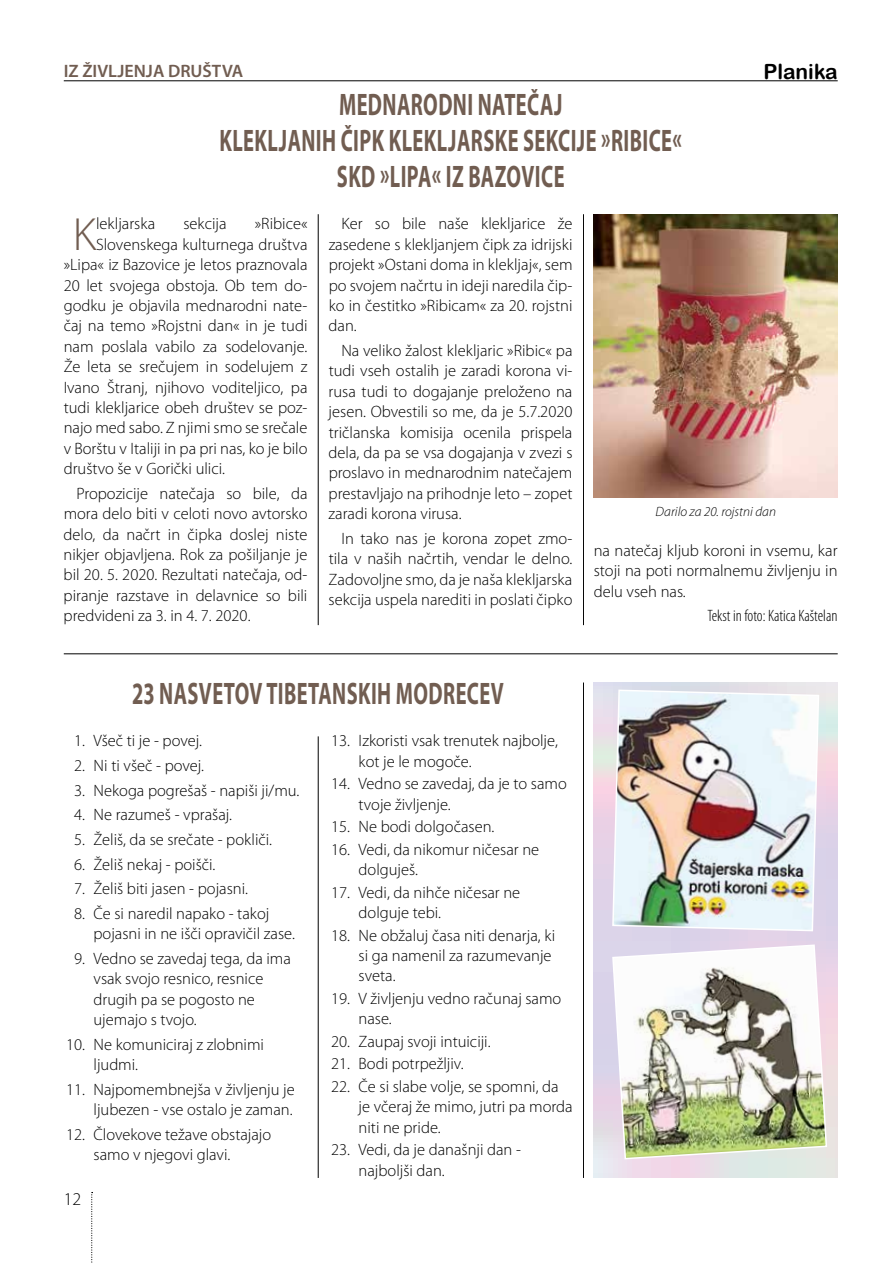
<style>
.page{position:relative;width:893px;height:1263px;background:#fff}
.page>*{position:absolute;margin:0;border:0;box-sizing:border-box;transform-origin:0 0}
.t1{font:300 46.8px "Myriad Pro";color:#715d51}
.t2{font:700 31.2px "Myriad Pro";letter-spacing:.02em;color:#715d51;scale:.65 1}
.t3{font:21px "Arial Rounded MT Bold";color:#000}
.t4{font:600 18px "Myriad Pro";color:#715d51}
.t5{font:300 18px "Myriad Pro";color:#000}
.t6{font:300 16.5px/20.4px "Myriad Pro";color:#000}
.t7{font:300 condensed 16.5px "Myriad Pro";color:#000}
.t8{font:italic 300 13.5px "Myriad Pro";color:#000}
</style>
<div class="page">
<hr style="left:64px;top:81px;width:774px;height:1px;background:#000">
<svg style="left:91px;top:1192px;width:2px;height:71px"></svg>
<hr style="left:318px;top:214px;width:1px;height:411px;background:#000">
<hr style="left:318px;top:736px;width:1px;height:442px;background:#000">
<hr style="left:583px;top:214px;width:1px;height:411px;background:#000">
<hr style="left:583px;top:682px;width:1px;height:496px;background:#000">
<svg style="left:594px;top:682px;width:244px;height:496px;background:#e3d9e6"></svg>
<img style="left:611px;top:689px;width:209px;height:243px">
<hr style="left:64px;top:653px;width:774px;height:1px;background:#000">
<img style="left:611px;top:944px;width:217px;height:216px">
<img style="left:594px;top:214px;width:244px;height:283px">
<p class="t4" style="left:64px;top:59px;width:181px">IZ ŽIVLJENJA DRUŠTVA</p>
<p class="t3" style="left:763px;top:59px;width:76px">Planika</p>
<h2 class="t2" style="left:339px;top:84px;width:48px">MEDNARODNI</h2>
<h2 class="t2" style="left:478px;top:84px;width:113px">NATEČAJ</h2>
<h2 class="t2" style="left:219px;top:120px;width:19px">KLEKLJANIH</h2>
<h2 class="t2" style="left:341px;top:120px;width:113px">ČIPK KLEKLJARSKE</h2>
<h2 class="t2" style="left:523px;top:120px;width:17px">SEKCIJE</h2>
<h2 class="t2" style="left:601px;top:120px;width:50px">»RIBICE</h2>
<h2 class="t2" style="left:672px;top:120px;width:16px">«</h2>
<h2 class="t2" style="left:337px;top:156px;width:241px">SKD »LIPA« IZ BAZOVICE</h2>
<h1 class="t1" style="left:73px;top:209px;width:25px">K</h1>
<p class="t6" style="left:96px;top:214px;width:61px">lekljarska</p>
<p class="t6" style="left:183px;top:214px;width:45px">sekcija</p>
<p class="t6" style="left:255px;top:214px;width:54px">»Ribice«</p>
<p class="t6" style="left:96px;top:234px;width:213px">Slovenskega kulturnega društva</p>
<p class="t6" style="left:64px;top:255px;width:245px">»Lipa« iz Bazovice je letos praznovala</p>
<p class="t6" style="left:64px;top:275px;width:245px">20 let svojega obstoja. Ob tem do-</p>
<p class="t6" style="left:64px;top:296px;width:245px">godku je objavila mednarodni nate-</p>
<p class="t6" style="left:64px;top:316px;width:245px">čaj na temo »Rojstni dan« in je tudi</p>
<p class="t6" style="left:64px;top:336px;width:245px">nam poslala vabilo za sodelovanje.</p>
<p class="t6" style="left:64px;top:357px;width:245px">Že leta se srečujem in sodelujem z</p>
<p class="t6" style="left:64px;top:377px;width:245px">Ivano Štranj, njihovo voditeljico, pa</p>
<p class="t6" style="left:64px;top:398px;width:245px">tudi klekljarice obeh društev se poz-</p>
<p class="t6" style="left:64px;top:418px;width:245px">najo med sabo. Z njimi smo se srečale</p>
<p class="t6" style="left:64px;top:438px;width:245px">v Borštu v Italiji in pa pri nas, ko je bilo</p>
<p class="t6" style="left:64px;top:459px;width:163px">društvo še v Gorički ulici.</p>
<p class="t6" style="left:64px;top:483px;width:245px;text-align:justify;text-indent:13px">Propozicije natečaja so bile, da mora delo biti v celoti novo avtorsko delo, da načrt in čipka doslej niste nikjer objavljena. Rok za pošiljanje je bil 20. 5. 2020. Rezultati natečaja, od&shy;piranje razstave in delavnice so bili predvideni za 3. in 4. 7. 2020.</p>
<p class="t6" style="left:329px;top:214px;width:245px;text-align:justify;text-indent:13px">Ker so bile naše klekljarice že zasedene s klekljanjem čipk za idrijski projekt »Ostani doma in klekljaj«, sem po svojem načrtu in ideji naredila čip&shy;ko in čestitko »Ribicam« za 20. rojstni dan.</p>
<p class="t6" style="left:329px;top:341px;width:245px;text-align:justify;text-indent:13px">Na veliko žalost klekljaric »Ribic« pa tudi vseh ostalih je zaradi korona vi&shy;rusa tudi to dogajanje preloženo na jesen. Obvestili so me, da je 5.7.2020 tričlanska komisija ocenila prispela dela, da pa se vsa dogajanja v zvezi s proslavo in mednarodnim natečajem prestavljajo na prihodnje leto – zopet zaradi korona virusa.</p>
<p class="t6" style="left:329px;top:528px;width:245px;text-align:justify;text-indent:13px">In tako nas je korona zopet zmo&shy;tila v naših načrtih, vendar le delno.<br>Zadovoljne smo, da je naša klekljarska sekcija uspela narediti in poslati čipko</p>
<p class="t6" style="left:594px;top:540px;width:245px;text-align:justify">na natečaj kljub koroni in vsemu, kar stoji na poti normalnemu življenju in delu vseh nas.</p>
<p class="t7" style="left:707px;top:607px;width:132px">Tekst in foto: Katica Kaštelan</p>
<p class="t8" style="left:656px;top:504px;width:122px">Darilo za 20. rojstni dan</p>
<h2 class="t2" style="left:132px;top:673px;width:63px">23 NASVETOV</h2>
<h2 class="t2" style="left:266px;top:673px;width:19px">TIBETANSKIH</h2>
<h2 class="t2" style="left:396px;top:673px;width:22px">MODRECEV</h2>
<p class="t6" style="left:74px;top:731px;width:129px">1. Všeč ti je - povej.</p>
<p class="t6" style="left:74px;top:756px;width:131px">2. Ni ti všeč - povej.</p>
<p class="t6" style="left:74px;top:780px;width:227px">3. Nekoga pogrešaš - napiši ji/mu.</p>
<p class="t6" style="left:74px;top:805px;width:159px">4. Ne razumeš - vprašaj.</p>
<p class="t6" style="left:74px;top:830px;width:200px">5. Želiš, da se srečate - pokliči.</p>
<p class="t6" style="left:74px;top:854px;width:143px">6. Želiš nekaj - poišči.</p>
<p class="t6" style="left:74px;top:879px;width:175px">7. Želiš biti jasen - pojasni.</p>
<p class="t6" style="left:94px;top:903px;width:203px;text-indent:-19px">8. Če si naredil napako - takoj pojasni in ne išči opravičil zase.</p>
<p class="t6" style="left:94px;top:949px;width:199px;text-indent:-19px">9. Vedno se zavedaj tega, da ima vsak svojo resnico, resnice drugih pa se pogosto ne ujemajo s tvojo.</p>
<p class="t6" style="left:94px;top:1034px;width:172px;text-indent:-27px">10. Ne komuniciraj z zlobnimi ljudmi.</p>
<p class="t6" style="left:66px;top:1079px;width:230px;text-align:right">11. Najpomembnejša v življenju je ljubezen - vse ostalo je zaman.</p>
<p class="t6" style="left:94px;top:1124px;width:179px;text-indent:-27px">12. Človekove težave obstajajo samo v njegovi glavi.</p>
<p class="t6" style="left:359px;top:731px;width:201px;text-indent:-27px">13. Izkoristi vsak trenutek najbolje, kot je le mogoče.</p>
<p class="t6" style="left:359px;top:774px;width:210px;text-indent:-27px">14. Vedno se zavedaj, da je to samo tvoje življenje.</p>
<p class="t6" style="left:331px;top:817px;width:165px">15. Ne bodi dolgočasen.</p>
<p class="t6" style="left:359px;top:839px;width:182px;text-indent:-27px">16. Vedi, da nikomur ničesar ne dolguješ.</p>
<p class="t6" style="left:359px;top:882px;width:163px;text-indent:-27px">17. Vedi, da nihče ničesar ne dolguje tebi.</p>
<p class="t6" style="left:359px;top:925px;width:198px;text-indent:-27px">18. Ne obžaluj časa niti denarja, ki si ga namenil za razumevanje sveta.</p>
<p class="t6" style="left:359px;top:988px;width:204px;text-indent:-27px">19. V življenju vedno računaj samo nase.</p>
<p class="t6" style="left:331px;top:1031px;width:161px">20. Zaupaj svoji intuiciji.</p>
<p class="t6" style="left:331px;top:1054px;width:134px">21. Bodi potrpežljiv.</p>
<p class="t6" style="left:359px;top:1076px;width:216px;text-indent:-27px">22. Če si slabe volje, se spomni, da je včeraj že mimo, jutri pa morda niti ne pride.</p>
<p class="t6" style="left:359px;top:1140px;width:164px;text-indent:-27px">23. Vedi, da je današnji dan - najboljši dan.</p>
<p class="t5" style="left:64px;top:1189px;width:19px">12</p>
</div>
